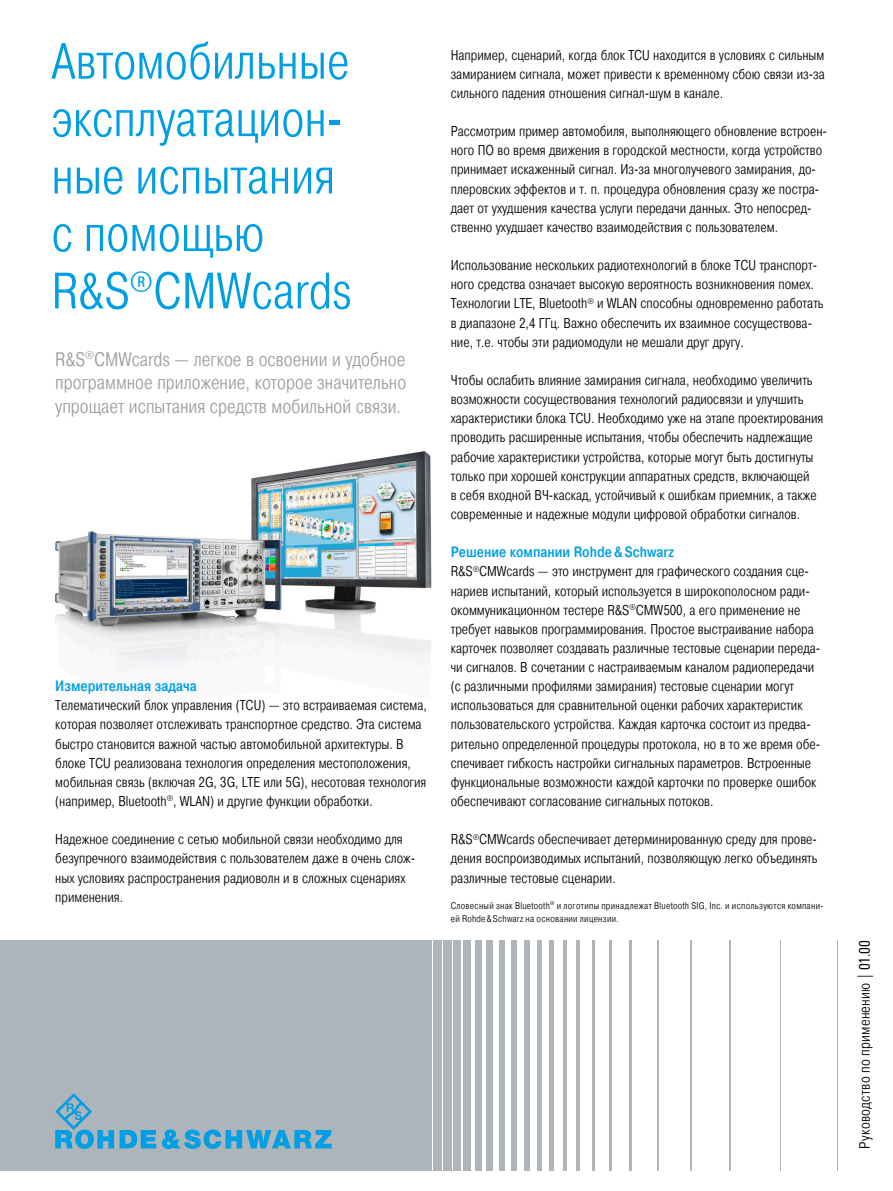
<style>
.page{position:relative;width:893px;height:1191px;background:#fff}
.page>*{position:absolute;margin:0;border:0;box-sizing:border-box;transform-origin:0 0}
.Seiten_Headline_34Pt{font:300 51px/57.4px "Pragmatica Cond";color:#009ee3}
.Teaser{font:300 19.5px/23.4px "Pragmatica Cond";color:#9c9c9c;text-align:justify}
.Absatzfett_cyan{font:500 15px "Pragmatica Cond";color:#009ee3}
.t1{font:300 15px "Pragmatica Cond";letter-spacing:.015em;color:#000}
.Haupttext{font:300 14.25px/19.2px "Pragmatica Cond";color:#000}
.Haupttext_ohne_Absta{font:300 14.25px/19.2px "Pragmatica Cond";color:#000}
.Fussnote_BT_CDMA{font:300 9.75px/13.5px "Pragmatica Cond";letter-spacing:.03em;color:#000}
.s1{font-family:"Linotype Univers 420 Cn";font-weight:400}
</style>
<div class="page">
<img style="left:55px;top:451px;width:377px;height:220px">
<div style="left:0;top:940px;width:432px;height:230px;background:#adb5bb"></div>
<div style="left:433px;top:940px;width:8px;height:230px;background:#adb5bb"></div>
<div style="left:443px;top:940px;width:8px;height:230px;background:#adb5bb"></div>
<div style="left:453px;top:940px;width:8px;height:230px;background:#adb5bb"></div>
<div style="left:464px;top:940px;width:7px;height:230px;background:#adb5bb"></div>
<div style="left:475px;top:940px;width:6px;height:230px;background:#adb5bb"></div>
<div style="left:487px;top:940px;width:6px;height:230px;background:#adb5bb"></div>
<div style="left:499px;top:940px;width:6px;height:230px;background:#adb5bb"></div>
<div style="left:511px;top:940px;width:6px;height:230px;background:#adb5bb"></div>
<div style="left:524px;top:940px;width:5px;height:230px;background:#adb5bb"></div>
<hr style="left:537px;top:940px;width:4px;height:230px;background:#adb5bb">
<div style="left:549px;top:940px;width:5px;height:230px;background:#adb5bb"></div>
<hr style="left:563px;top:940px;width:3px;height:230px;background:#adb5bb">
<hr style="left:576px;top:940px;width:4px;height:230px;background:#adb5bb">
<hr style="left:592px;top:940px;width:3px;height:230px;background:#adb5bb">
<hr style="left:609px;top:940px;width:3px;height:230px;background:#adb5bb">
<hr style="left:630px;top:940px;width:2px;height:230px;background:#adb5bb">
<hr style="left:657px;top:940px;width:2px;height:230px;background:#adb5bb">
<hr style="left:690px;top:940px;width:1px;height:230px;background:#adb5bb">
<hr style="left:730px;top:940px;width:1px;height:230px;background:#adb5bb">
<hr style="left:780px;top:940px;width:1px;height:230px;background:#adb5bb">
<hr style="left:837px;top:940px;width:1px;height:230px;background:#adb5bb">
<svg style="left:120px;top:1130px;width:36px;height:18px"></svg>
<svg style="left:55px;top:1093px;width:59px;height:55px"></svg>
<svg style="left:162px;top:1129px;width:170px;height:20px"></svg>
<p class="Seiten_Headline_34Pt" style="left:51px;top:33px;width:302px">Автомобильные эксплуатацион&shy;ные испытания с помощью<br>R&amp;S<sup>®</sup>CMWcards</p>
<p class="Teaser" style="left:55px;top:348px;width:352px">R&amp;S<sup>®</sup>CMWcards — легкое в освоении и удобное программное приложение, которое значительно упрощает испытания средств мобильной связи.</p>
<p class="Absatzfett_cyan" style="left:55px;top:677px;width:143px">Измерительная задача</p>
<p class="Haupttext_ohne_Absta" style="left:55px;top:696px;width:373px">Телематический блок управления (TCU) — это встраиваемая система, которая позволяет отслеживать транспортное средство. Эта система быстро становится важной частью автомобильной архитектуры. В блоке TCU реализована технология определения местоположения, мобильная связь (включая 2G, 3G, LTE или 5G), несотовая технология (например, Bluetooth<sup>®</sup>, WLAN) и другие функции обработки.</p>
<p class="Haupttext" style="left:55px;top:830px;width:361px">Надежное соединение с сетью мобильной связи необходимо для безупречного взаимодействия с пользователем даже в очень слож&shy;ных условиях распространения радиоволн и в сложных сценариях применения.</p>
<p class="Haupttext" style="left:451px;top:45px;width:376px;text-align:justify">Например, сценарий, когда блок TCU находится в условиях с сильным замиранием сигнала, может привести к временному сбою связи из-за сильного падения отношения сигнал-шум в канале.</p>
<p class="Haupttext" style="left:451px;top:122px;width:378px">Рассмотрим пример автомобиля, выполняющего обновление встроен&shy;ного ПО во время движения в городской местности, когда устройство принимает искаженный сигнал. Из-за многолучевого замирания, до&shy;плеровских эффектов и т. п. процедура обновления сразу же постра&shy;дает от ухудшения качества услуги передачи данных. Это непосред&shy;ственно ухудшает качество взаимодействия с пользователем.</p>
<p class="Haupttext" style="left:451px;top:256px;width:374px">Использование нескольких радиотехнологий в блоке TCU транспорт&shy;ного средства означает высокую вероятность возникновения помех.<br>Технологии LTE, Bluetooth<sup>®</sup> и WLAN способны одновременно работать в диапазоне 2,4 ГГц. Важно обеспечить их взаимное сосуществова&shy;ние, т.е. чтобы эти радиомодули не мешали друг другу.</p>
<p class="Haupttext" style="left:451px;top:370px;width:374px">Чтобы ослабить влияние замирания сигнала, необходимо увеличить возможности сосуществования технологий радиосвязи и улучшить характеристики блока TCU. Необходимо уже на этапе проектирования проводить расширенные испытания, чтобы обеспечить надлежащие рабочие характеристики устройства, которые могут быть достигнуты только при хорошей конструкции аппаратных средств, включающей<br>в себя входной ВЧ-каскад, устойчивый к ошибкам приемник, а также современные и надежные модули цифровой обработки сигналов.</p>
<p class="Absatzfett_cyan" style="left:451px;top:543px;width:225px">Решение компании Rohde&amp;Schwarz</p>
<p class="Haupttext_ohne_Absta" style="left:451px;top:562px;width:371px">R&amp;S<sup>®</sup>CMWcards — это инструмент для графического создания сце&shy;нариев испытаний, который используется в широкополосном ради&shy;окоммуникационном тестере R&amp;S<sup>®</sup>CMW500, а его применение не требует навыков программирования. Простое выстраивание набора карточек позволяет создавать различные тестовые сценарии переда&shy;чи сигналов. В сочетании с настраиваемым каналом радиопередачи (с различными профилями замирания) тестовые сценарии могут использоваться для сравнительной оценки рабочих характеристик пользовательского устройства. Каждая карточка состоит из предва&shy;рительно определенной процедуры протокола, но в то же время обе&shy;спечивает гибкость настройки сигнальных параметров. Встроенные функциональные возможности каждой карточки по проверке ошибок обеспечивают согласование сигнальных потоков.</p>
<p class="Haupttext" style="left:451px;top:830px;width:368px;text-align:justify">R&amp;S<sup>®</sup>CMWcards обеспечивает детерминированную среду для прове&shy;дения воспроизводимых испытаний, позволяющую легко объединять различные тестовые сценарии.</p>
<p class="Fussnote_BT_CDMA" style="left:451px;top:898px;width:374px">Словесный знак Bluetooth<sup>®</sup> и логотипы принадлежат Bluetooth SIG, Inc. и используются компани&shy;ей Rohde&amp;Schwarz на основании лицензии.</p>
<p class="t1" style="left:856px;top:1149px;width:210px;rotate:-90deg">Руководство по применению | <span class="s1">01.00</span></p>
</div>
